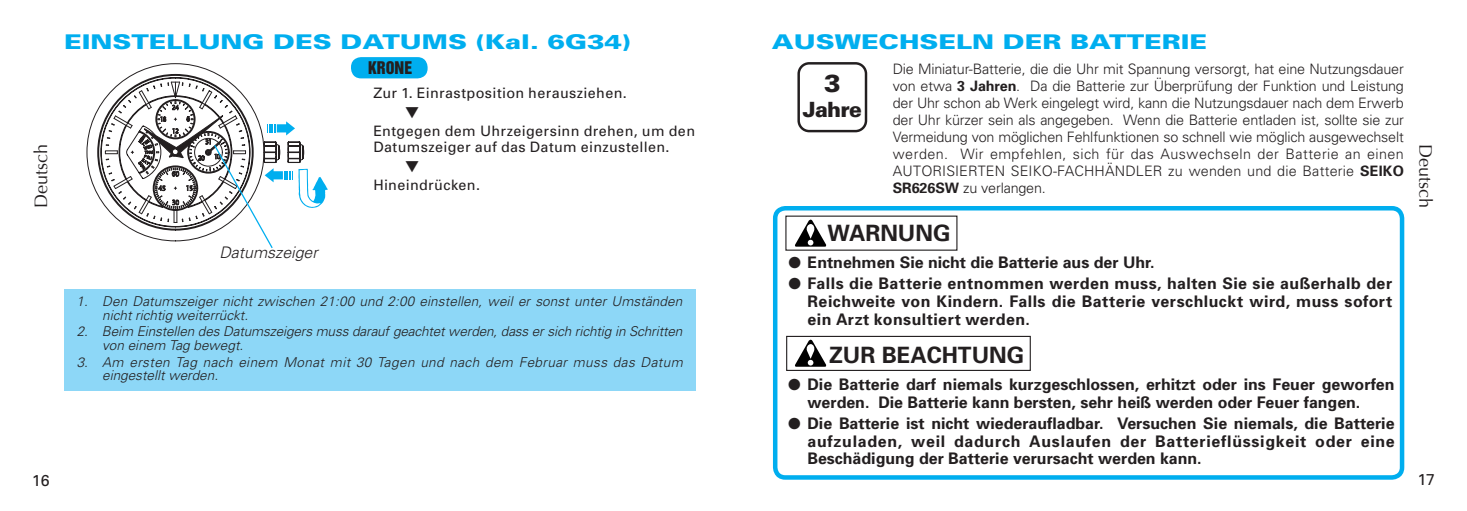
<style>
.page{position:relative;width:1467px;height:511px;background:#fff}
.page>*{position:absolute;margin:0;border:0;box-sizing:border-box;transform-origin:0 0}
.t1{font:900 24.75px "Univers";color:#231f20}
.t2{font:700 22.5px "Univers";color:#231f20}
.t3{font:900 20.93px "Univers";letter-spacing:-.035em;color:#231f20}
.t4{font:900 20.25px "Univers";color:#00aeef;scale:1.3 1}
.t5{font:18px "Optima";color:#231f20}
.t6{font:700 15.97px/17.8px "Univers";color:#231f20;text-align:justify}
.t7{font:italic 300 15.97px "Univers";color:#231f20}
.t8{font:15.97px "Helvetica Inserat";color:#231f20}
.t9{font:15.75px "Univers";color:#231f20}
.t10{font:300 14.4px/16.9px "Univers";letter-spacing:.01em;color:#231f20;text-align:justify}
.t11{font:14.4px/16px "Univers";letter-spacing:.025em;color:#231f20}
.t12{font:italic 300 13.5px/13.5px "Univers";color:#231f20}
.t13{font:italic 300 13.5px/13.5px "Univers";letter-spacing:.03em;color:#231f20}
.s1{font-weight:700}
</style>
<div class="page">
<svg style="left:87px;top:63px;width:131px;height:131px"></svg>
<div style="left:64px;top:289px;width:631px;height:101px;background:#8dd7f7"></div>
<div style="left:351px;top:57px;width:77px;height:21px;background:#00aeef;border-radius:10px"></div>
<svg style="left:97px;top:74px;width:231px;height:174px"></svg>
<div style="left:773px;top:206px;width:631px;height:273px;border:4px solid #00aeef;border-radius:10px"></div>
<div style="left:786px;top:335px;width:245px;height:35px;border:1px solid #231f20"></div>
<svg style="left:795px;top:339px;width:31px;height:27px"></svg>
<svg style="left:795px;top:219px;width:31px;height:27px"></svg>
<div style="left:797px;top:62px;width:70px;height:70px;border:2px solid #231f20;border-radius:11px"></div>
<p class="t4" style="left:64px;top:30px;width:438px">EINSTELLUNG DES DATUMS (Kal. 6G34)</p>
<p class="t8" style="left:368px;top:58px;width:46px">KRONE</p>
<p class="t11" style="left:373px;top:84px;width:255px">Zur 1. Einrastposition herausziehen.</p>
<p class="t11" style="left:373px;top:122px;width:323px">Entgegen dem Uhrzeigersinn drehen, um den<br>Datumszeiger auf das Datum einzustellen.</p>
<p class="t11" style="left:373px;top:176px;width:108px">Hineindrücken.</p>
<p class="t4" style="left:772px;top:30px;width:336px">AUSWECHSELN DER BATTERIE</p>
<p class="t10" style="left:893px;top:61px;width:513px">Die Miniatur-Batterie, die die Uhr mit Spannung versorgt, hat eine Nutzungsdauer von etwa <span class="s1">3 Jahren</span>. Da die Batterie zur Überprüfung der Funktion und Leistung der Uhr schon ab Werk eingelegt wird, kann die Nutzungsdauer nach dem Erwerb der Uhr kürzer sein als angegeben. Wenn die Batterie entladen ist, sollte sie zur Vermeidung von möglichen Fehlfunktionen so schnell wie möglich ausgewechselt werden. Wir empfehlen, sich für das Auswechseln der Batterie an einen AUTORISIERTEN SEIKO-FACHHÄNDLER zu wenden und die Batterie <span class="s1">SEIKO SR626SW</span> zu verlangen.</p>
<h1 class="t1" style="left:824px;top:68px;width:18px">3</h1>
<h3 class="t3" style="left:803px;top:96px;width:61px">Jahre</h3>
<p class="t5" style="left:31px;top:207px;width:65px;rotate:-90deg">Deutsch</p>
<p class="t5" style="left:1436px;top:144px;width:65px;rotate:90deg">Deutsch</p>
<p class="t7" style="left:219px;top:243px;width:100px">Datumszeiger</p>
<p class="t12" style="left:102px;top:294px;width:582px;text-indent:-26px">1. Den Datumszeiger nicht zwischen 21:00 und 2:00 einstellen, weil er sonst unter Umständen nicht richtig weiterrückt.</p>
<p class="t12" style="left:102px;top:324px;width:582px;text-indent:-26px">2. Beim Einstellen des Datumszeigers muss darauf geachtet werden, dass er sich richtig in Schritten von einem Tag bewegt.</p>
<p class="t13" style="left:102px;top:355px;width:582px;text-indent:-26px">3. Am ersten Tag nach einem Monat mit 30 Tagen und nach dem Februar muss das Datum eingestellt werden.</p>
<h2 class="t2" style="left:828px;top:219px;width:124px">WARNUNG</h2>
<p class="t6" style="left:788px;top:253px;width:368px">● Entnehmen Sie nicht die Batterie aus der Uhr.</p>
<p class="t6" style="left:808px;top:274px;width:586px;text-indent:-19px">● Falls die Batterie entnommen werden muss, halten Sie sie außerhalb der Reichweite von Kindern. Falls die Batterie verschluckt wird, muss sofort ein Arzt konsultiert werden.</p>
<h2 class="t2" style="left:829px;top:341px;width:197px">ZUR BEACHTUNG</h2>
<p class="t6" style="left:807px;top:375px;width:589px;text-indent:-19px">● Die Batterie darf niemals kurzgeschlossen, erhitzt oder ins Feuer geworfen werden. Die Batterie kann bersten, sehr heiß werden oder Feuer fangen.</p>
<p class="t6" style="left:807px;top:413px;width:589px;text-indent:-19px">● Die Batterie ist nicht wiederaufladbar. Versuchen Sie niemals, die Batterie aufzuladen, weil dadurch Auslaufen der Batterieflüssigkeit oder eine Beschädigung der Batterie verursacht werden kann.</p>
<p class="t9" style="left:32px;top:471px;width:19px">16</p>
<p class="t9" style="left:1418px;top:470px;width:19px">17</p>
</div>
